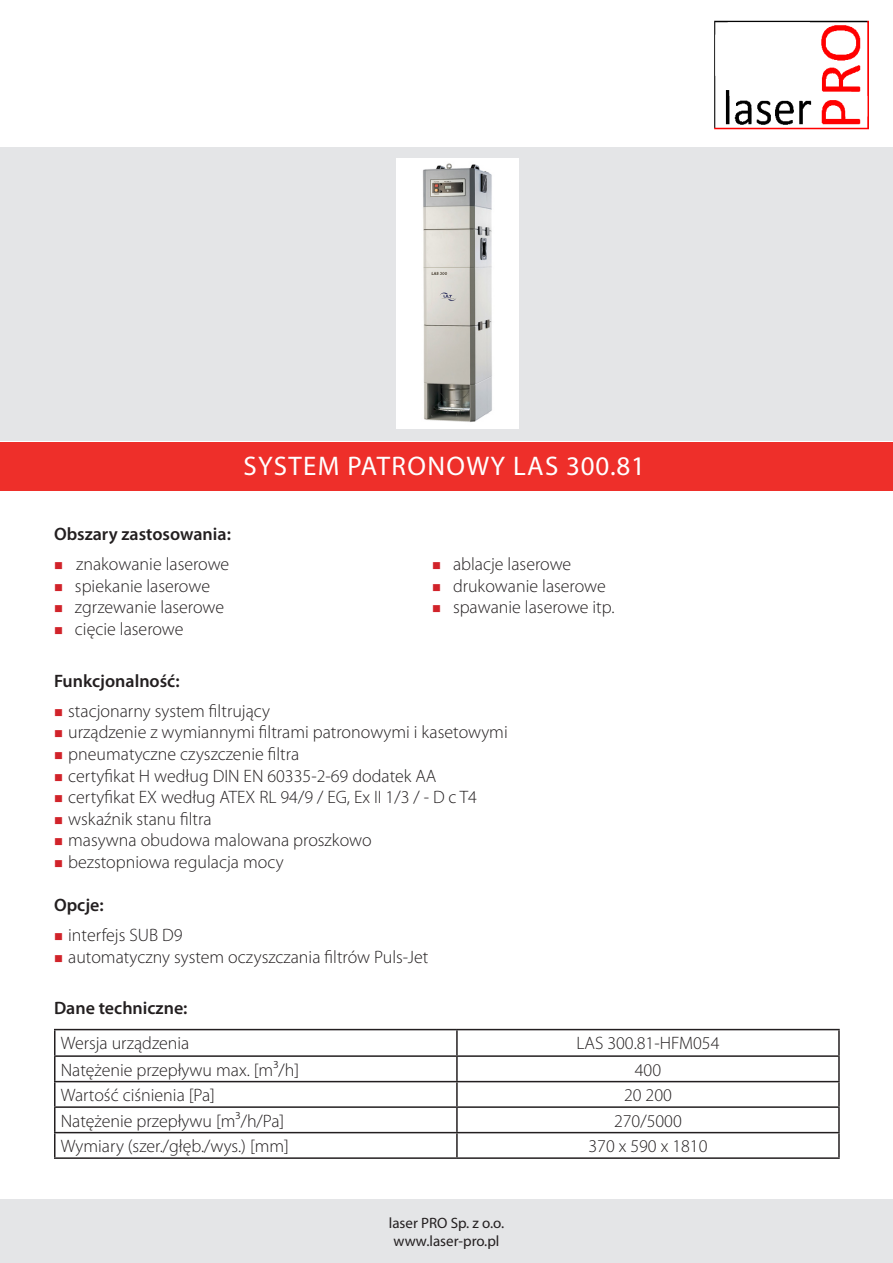
<style>
.page{position:relative;width:893px;height:1263px;background:#fff}
.page>*{position:absolute;margin:0;border:0;box-sizing:border-box;transform-origin:0 0}
.t1{font:27px "Myriad Pro";letter-spacing:.05em;color:#fff}
.t2{font:300 18px "Myriad Pro";color:#231f20}
.t3{font:600 18px "Myriad Pro";color:#231f20}
.t4{font:15px "Myriad Pro";color:#231f20}
.s1{color:#d1232a}
</style>
<div class="page">
<div style="left:0;top:147px;width:893px;height:294px;background:#e4e5e7"></div>
<img style="left:714px;top:20px;width:155px;height:110px">
<div style="left:0;top:442px;width:893px;height:49px;background:#ee2f2a"></div>
<hr style="left:54px;top:1029px;width:403px;height:1px;background:#231f20">
<hr style="left:54px;top:1030px;width:2px;height:25px;background:#231f20">
<hr style="left:457px;top:1029px;width:383px;height:1px;background:#231f20">
<hr style="left:456px;top:1030px;width:2px;height:25px;background:#231f20">
<hr style="left:838px;top:1030px;width:2px;height:25px;background:#231f20">
<hr style="left:54px;top:1055px;width:403px;height:2px;background:#231f20">
<hr style="left:54px;top:1057px;width:2px;height:24px;background:#231f20">
<hr style="left:54px;top:1081px;width:403px;height:1px;background:#231f20">
<hr style="left:54px;top:1082px;width:2px;height:24px;background:#231f20">
<hr style="left:456px;top:1082px;width:2px;height:24px;background:#231f20">
<hr style="left:838px;top:1082px;width:2px;height:24px;background:#231f20">
<hr style="left:54px;top:1106px;width:403px;height:2px;background:#231f20">
<hr style="left:54px;top:1108px;width:2px;height:24px;background:#231f20">
<hr style="left:457px;top:1106px;width:383px;height:2px;background:#231f20">
<hr style="left:456px;top:1108px;width:2px;height:24px;background:#231f20">
<hr style="left:838px;top:1108px;width:2px;height:24px;background:#231f20">
<hr style="left:54px;top:1132px;width:403px;height:1px;background:#231f20">
<hr style="left:54px;top:1133px;width:2px;height:24px;background:#231f20">
<hr style="left:457px;top:1132px;width:383px;height:1px;background:#231f20">
<hr style="left:456px;top:1133px;width:2px;height:24px;background:#231f20">
<hr style="left:838px;top:1133px;width:2px;height:24px;background:#231f20">
<hr style="left:54px;top:1157px;width:403px;height:2px;background:#231f20">
<hr style="left:457px;top:1157px;width:383px;height:2px;background:#231f20">
<hr style="left:457px;top:1055px;width:383px;height:2px;background:#231f20">
<hr style="left:456px;top:1057px;width:2px;height:24px;background:#231f20">
<hr style="left:838px;top:1057px;width:2px;height:24px;background:#231f20">
<hr style="left:457px;top:1081px;width:383px;height:1px;background:#231f20">
<div style="left:0;top:1199px;width:893px;height:64px;background:#e4e5e7"></div>
<img style="left:397px;top:158px;width:122px;height:270px">
<p class="t1" style="left:243px;top:450px;width:403px">System patronowy LAS 300.81</p>
<p class="t3" style="left:54px;top:523px;width:178px">Obszary zastosowania:</p>
<p class="t2" style="left:54px;top:553px;width:177px"><span class="s1">■</span> znakowanie laserowe</p>
<p class="t2" style="left:432px;top:553px;width:141px"><span class="s1">■</span> ablacje laserowe</p>
<p class="t2" style="left:54px;top:575px;width:158px"><span class="s1">■</span> spiekanie laserowe</p>
<p class="t2" style="left:432px;top:575px;width:175px"><span class="s1">■</span> drukowanie laserowe</p>
<p class="t2" style="left:54px;top:597px;width:172px"><span class="s1">■</span> zgrzewanie laserowe</p>
<p class="t2" style="left:432px;top:597px;width:184px"><span class="s1">■</span> spawanie laserowe itp.</p>
<p class="t2" style="left:54px;top:618px;width:131px"><span class="s1">■</span> cięcie laserowe</p>
<p class="t3" style="left:54px;top:669px;width:127px">Funkcjonalność:</p>
<p class="t2" style="left:54px;top:700px;width:218px"><span class="s1">■</span> stacjonarny system filtrujący</p>
<p class="t2" style="left:54px;top:722px;width:455px"><span class="s1">■</span> urządzenie z wymiannymi filtrami patronowymi i kasetowymi</p>
<p class="t2" style="left:54px;top:743px;width:247px"><span class="s1">■</span> pneumatyczne czyszczenie filtra</p>
<p class="t2" style="left:54px;top:765px;width:384px"><span class="s1">■</span> certyfikat H według DIN EN 60335-2-69 dodatek AA</p>
<p class="t2" style="left:54px;top:786px;width:424px"><span class="s1">■</span> certyfikat EX według ATEX RL 94/9 / EG, Ex II 1/3 / - D c T4</p>
<p class="t2" style="left:54px;top:808px;width:159px"><span class="s1">■</span> wskaźnik stanu filtra</p>
<p class="t2" style="left:54px;top:830px;width:319px"><span class="s1">■</span> masywna obudowa malowana proszkowo</p>
<p class="t2" style="left:54px;top:851px;width:231px"><span class="s1">■</span> bezstopniowa regulacja mocy</p>
<p class="t3" style="left:54px;top:894px;width:51px">Opcje:</p>
<p class="t2" style="left:54px;top:924px;width:130px"><span class="s1">■</span> interfejs SUB D9</p>
<p class="t2" style="left:54px;top:946px;width:376px"><span class="s1">■</span> automatyczny system oczyszczania filtrów Puls-Jet</p>
<p class="t3" style="left:54px;top:997px;width:135px">Dane techniczne:</p>
<p class="t2" style="left:61px;top:1032px;width:130px">Wersja urządzenia</p>
<p class="t2" style="left:576px;top:1032px;width:144px">LAS 300.81-HFM054</p>
<p class="t2" style="left:61px;top:1059px;width:240px">Natężenie przepływu max. [m³/h]</p>
<p class="t2" style="left:635px;top:1059px;width:28px">400</p>
<p class="t2" style="left:61px;top:1084px;width:156px">Wartość ciśnienia [Pa]</p>
<p class="t2" style="left:624px;top:1084px;width:49px">20 200</p>
<p class="t2" style="left:61px;top:1110px;width:225px">Natężenie przepływu [m³/h/Pa]</p>
<p class="t2" style="left:614px;top:1110px;width:69px">270/5000</p>
<p class="t2" style="left:61px;top:1135px;width:230px">Wymiary (szer./głęb./wys.) [mm]</p>
<p class="t2" style="left:588px;top:1135px;width:121px">370 x 590 x 1810</p>
<p class="t4" style="left:389px;top:1213px;width:42px">laser PRO</p>
<p class="t4" style="left:451px;top:1213px;width:55px">Sp. z o.o.</p>
<p class="t4" style="left:393px;top:1231px;width:108px">www.laser-pro.pl</p>
</div>
